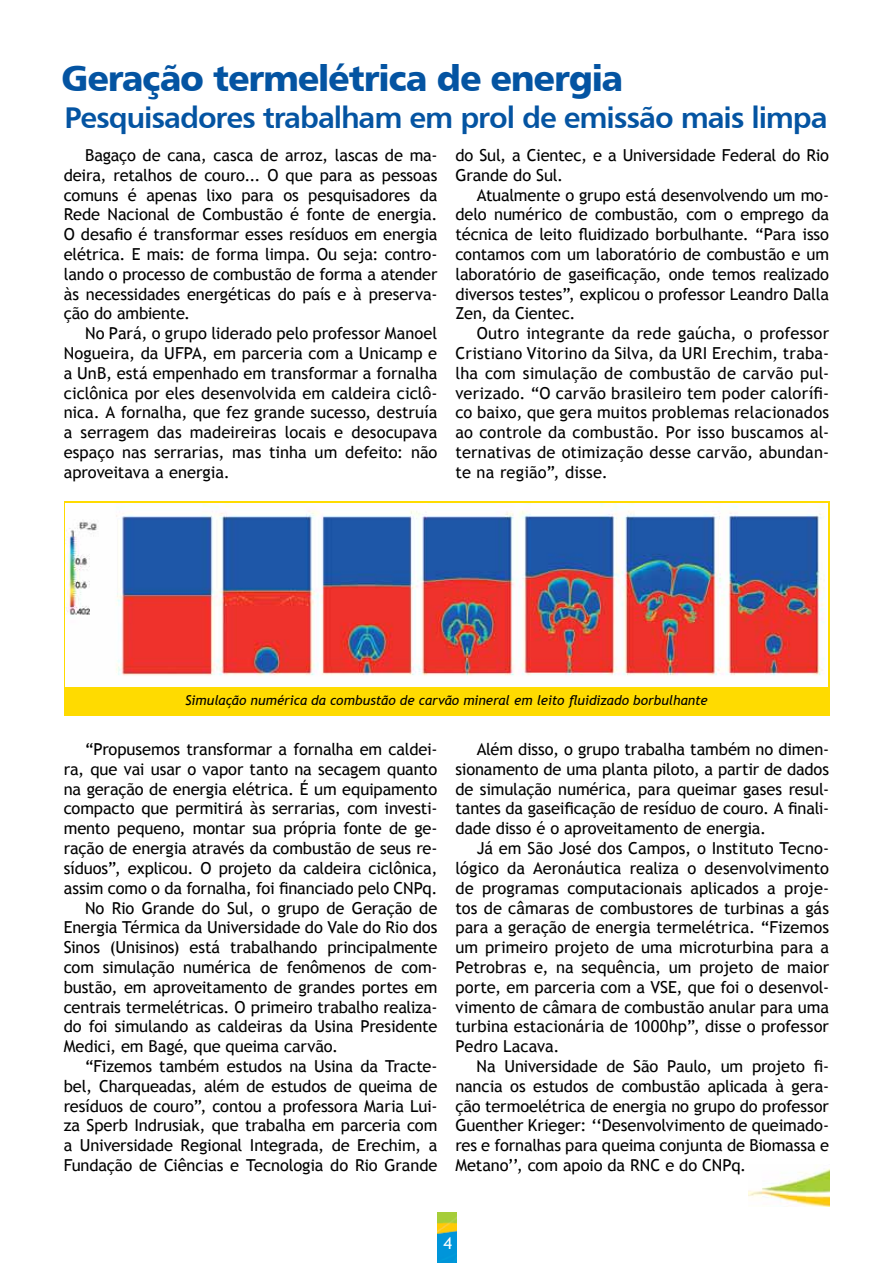
<style>
.page{position:relative;width:893px;height:1263px;background:#fff}
.page>*{position:absolute;margin:0;border:0;box-sizing:border-box;transform-origin:0 0}
.t1{font:36px "Humanist 777 BT Black B";letter-spacing:-.035em;color:#0454a2}
.t2{font:30px "Humanist 777 BT Bold B";letter-spacing:-.035em;color:#0454a2}
.t3{font:16.5px/19.8px "Trebuchet MS";letter-spacing:-.01em;color:#000;text-align:justify}
.t4{font:16.5px "Trebuchet MS";color:#fff}
.t5{font:italic 13.5px "Trebuchet MS";color:#000}
</style>
<div class="page">
<img style="left:748px;top:1168px;width:82px;height:39px">
<img style="left:438px;top:1213px;width:18px;height:50px">
<div style="left:64px;top:501px;width:765px;height:215px;background:#ffdb00"></div>
<img style="left:66px;top:503px;width:761px;height:183px">
<h1 class="t1" style="left:61px;top:55px;width:564px">Geração termelétrica de energia</h1>
<h2 class="t2" style="left:64px;top:98px;width:765px">Pesquisadores trabalham em prol de emissão mais limpa</h2>
<p class="t3" style="left:64px;top:145px;width:375px;text-indent:21px">Bagaço de cana, casca de arroz, lascas de ma&shy;deira, retalhos de couro... O que para as pessoas comuns é apenas lixo para os pesquisadores da Rede Nacional de Combustão é fonte de energia.<br>O desafio é transformar esses resíduos em energia elétrica. E mais: de forma limpa. Ou seja: contro&shy;lando o processo de combustão de forma a atender às necessidades energéticas do país e à preserva&shy;ção do ambiente.</p>
<p class="t3" style="left:64px;top:324px;width:375px;text-indent:21px">No Pará, o grupo liderado pelo professor Manoel Nogueira, da UFPA, em parceria com a Unicamp e a UnB, está empenhado em transformar a fornalha ciclônica por eles desenvolvida em caldeira ciclô&shy;nica. A fornalha, que fez grande sucesso, destruía a serragem das madeireiras locais e desocupava espaço nas serrarias, mas tinha um defeito: não aproveitava a energia.</p>
<p class="t3" style="left:455px;top:145px;width:375px">do Sul, a Cientec, e a Universidade Federal do Rio<br>Grande do Sul.</p>
<p class="t3" style="left:455px;top:185px;width:375px;text-indent:21px">Atualmente o grupo está desenvolvendo um mo&shy;delo numérico de combustão, com o emprego da técnica de leito fluidizado borbulhante. “Para isso contamos com um laboratório de combustão e um laboratório de gaseificação, onde temos realizado diversos testes”, explicou o professor Leandro Dalla Zen, da Cientec.</p>
<p class="t3" style="left:455px;top:324px;width:375px;text-indent:21px">Outro integrante da rede gaúcha, o professor Cristiano Vitorino da Silva, da URI Erechim, traba&shy;lha com simulação de combustão de carvão pul&shy;verizado. “O carvão brasileiro tem poder calorífi&shy;co baixo, que gera muitos problemas relacionados ao controle da combustão. Por isso buscamos al&shy;ternativas de otimização desse carvão, abundan&shy;te na região”, disse.</p>
<p class="t5" style="left:185px;top:692px;width:524px">Simulação numérica da combustão de carvão mineral em leito fluidizado borbulhante</p>
<p class="t3" style="left:85px;top:739px;width:354px">“Propusemos transformar a fornalha em caldei-</p>
<p class="t3" style="left:64px;top:759px;width:375px">ra, que vai usar o vapor tanto na secagem quanto</p>
<p class="t3" style="left:64px;top:779px;width:375px">na geração de energia elétrica. É um equipamento</p>
<p class="t3" style="left:64px;top:799px;width:375px">compacto que permitirá às serrarias, com investi-</p>
<p class="t3" style="left:64px;top:819px;width:375px">mento pequeno, montar sua própria fonte de ge-</p>
<p class="t3" style="left:64px;top:838px;width:375px">ração de energia através da combustão de seus re-</p>
<p class="t3" style="left:64px;top:858px;width:375px">síduos”, explicou. O projeto da caldeira ciclônica,</p>
<p class="t3" style="left:64px;top:878px;width:375px">assim como o da fornalha, foi financiado pelo CNPq.</p>
<p class="t3" style="left:85px;top:898px;width:354px">No Rio Grande do Sul, o grupo de Geração de</p>
<p class="t3" style="left:64px;top:918px;width:375px">Energia Térmica da Universidade do Vale do Rio dos</p>
<p class="t3" style="left:64px;top:937px;width:375px">Sinos (Unisinos) está trabalhando principalmente</p>
<p class="t3" style="left:64px;top:957px;width:375px">com simulação numérica de fenômenos de com-</p>
<p class="t3" style="left:64px;top:977px;width:375px">bustão, em aproveitamento de grandes portes em</p>
<p class="t3" style="left:64px;top:997px;width:375px">centrais termelétricas. O primeiro trabalho realiza-</p>
<p class="t3" style="left:64px;top:1017px;width:375px">do foi simulando as caldeiras da Usina Presidente</p>
<p class="t3" style="left:64px;top:1036px;width:276px">Medici, em Bagé, que queima carvão.</p>
<p class="t3" style="left:85px;top:1056px;width:354px">“Fizemos também estudos na Usina da Tracte-</p>
<p class="t3" style="left:64px;top:1076px;width:375px">bel, Charqueadas, além de estudos de queima de</p>
<p class="t3" style="left:64px;top:1096px;width:375px">resíduos de couro”, contou a professora Maria Lui-</p>
<p class="t3" style="left:64px;top:1116px;width:375px">za Sperb Indrusiak, que trabalha em parceria com</p>
<p class="t3" style="left:64px;top:1135px;width:375px">a Universidade Regional Integrada, de Erechim, a</p>
<p class="t3" style="left:64px;top:1155px;width:375px">Fundação de Ciências e Tecnologia do Rio Grande</p>
<p class="t3" style="left:455px;top:739px;width:375px;text-indent:21px">Além disso, o grupo trabalha também no dimen&shy;sionamento de uma planta piloto, a partir de dados de simulação numérica, para queimar gases resul&shy;tantes da gaseificação de resíduo de couro. A finali&shy;dade disso é o aproveitamento de energia.</p>
<p class="t3" style="left:455px;top:838px;width:375px;text-indent:21px">Já em São José dos Campos, o Instituto Tecno&shy;lógico da Aeronáutica realiza o desenvolvimento de programas computacionais aplicados a proje&shy;tos de câmaras de combustores de turbinas a gás para a geração de energia termelétrica. “Fizemos um primeiro projeto de uma microturbina para a Petrobras e, na sequência, um projeto de maior porte, em parceria com a VSE, que foi o desenvol&shy;vimento de câmara de combustão anular para uma turbina estacionária de 1000hp”, disse o professor Pedro Lacava.</p>
<p class="t3" style="left:455px;top:1056px;width:375px;text-indent:21px">Na Universidade de São Paulo, um projeto fi&shy;nancia os estudos de combustão aplicada à gera&shy;ção termoelétrica de energia no grupo do professor Guenther Krieger: ‘‘Desenvolvimento de queimado&shy;res e fornalhas para queima conjunta de Biomassa e Metano’’, com apoio da RNC e do CNPq.</p>
<p class="t4" style="left:443px;top:1233px;width:10px">4</p>
</div>
